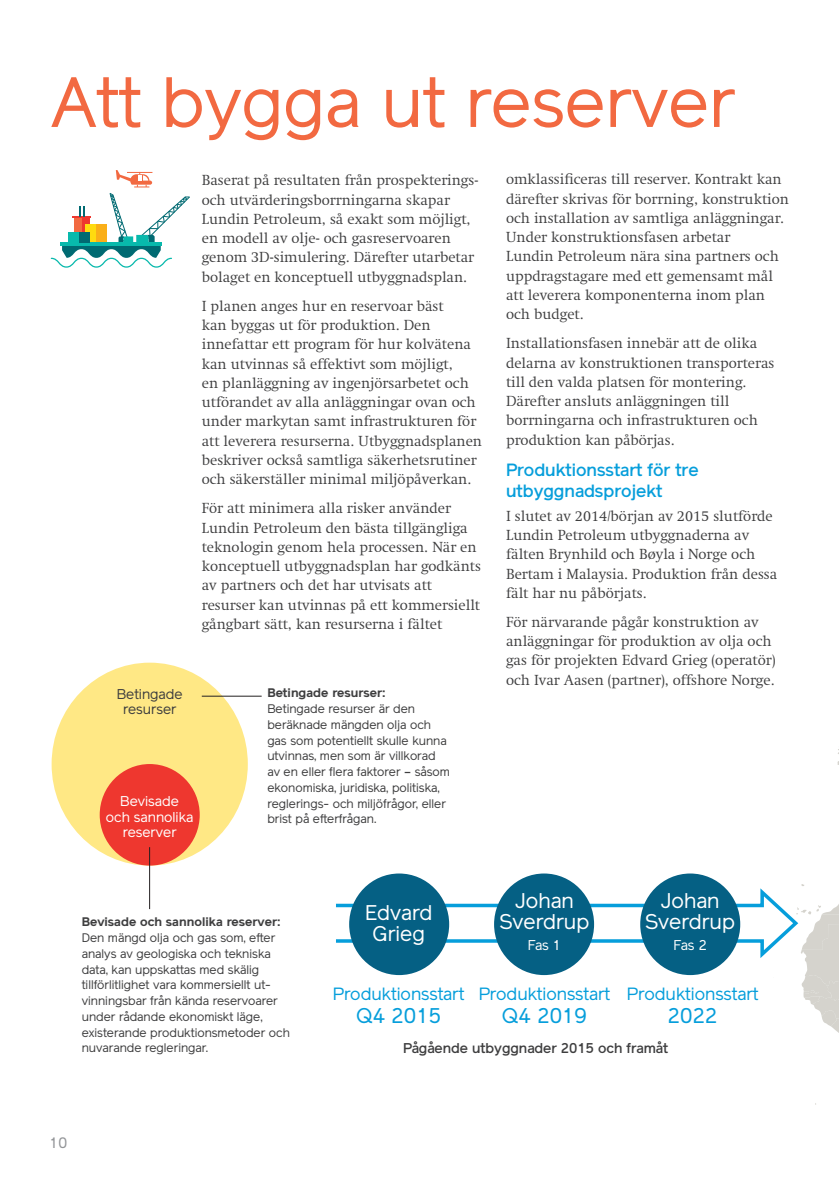
<style>
.page{position:relative;width:839px;height:1186px;background:#fff}
.page>*{position:absolute;margin:0;border:0;box-sizing:border-box;transform-origin:0 0}
.t1{font:70px "Reader";color:#f26941}
.t2{font:21px/21px "Reader";color:#fff;text-align:center}
.t3{font:21px "Reader";color:#069edb}
.t4{font:17.5px "Reader";color:#069edb}
.t5{font:500 17.5px/21px "Reader";color:#069edb}
.t6{font:300 14.88px/19.2px "Swift LT Std";color:#3e3e3f}
.t7{font:14.88px "Reader";color:#939598}
.t8{font:14px/15.8px "Reader";color:#fff;text-align:center}
.t9{font:500 14px "Reader";color:#3e3e3f}
.t10{font:14px/15.8px "Reader";color:#3e3e3f;text-align:center}
.t11{font:12.25px/15.8px "Reader";color:#3e3e3f}
.t12{font:700 12.25px "Reader";color:#3e3e3f}
</style>
<div class="page">
<svg style="left:51px;top:170px;width:139px;height:98px"></svg>
<svg style="left:336px;top:875px;width:502px;height:157px"></svg>
<div style="left:52px;top:662px;width:196px;height:203px;background:#ffe885;border-radius:50%"></div>
<div style="left:100px;top:764px;width:100px;height:101px;background:#ee372f;border-radius:50%"></div>
<div style="left:349px;top:873px;width:100px;height:102px;background:#056084;border-radius:50%"></div>
<div style="left:494px;top:873px;width:100px;height:102px;background:#056084;border-radius:50%"></div>
<div style="left:640px;top:873px;width:100px;height:102px;background:#056084;border-radius:50%"></div>
<hr style="left:149px;top:847px;width:1px;height:62px;background:#231f20">
<hr style="left:202px;top:696px;width:59px;height:1px;background:#231f20">
<h1 class="t1" style="left:51px;top:60px;width:685px">Att bygga ut reserver</h1>
<p class="t6" style="left:202px;top:171px;width:278px">Baserat på resultaten från prospekterings&shy;och utvärderingsborrningarna skapar Lundin Petroleum, så exakt som möjligt, en modell av olje- och gasreservoaren genom 3D-simulering. Därefter utarbetar bolaget en konceptuell utbyggnadsplan.</p>
<p class="t6" style="left:202px;top:296px;width:282px">I planen anges hur en reservoar bäst<br>kan byggas ut för produktion. Den innefattar ett program för hur kolvätena kan utvinnas så effektivt som möjligt,<br>en planläggning av ingenjörsarbetet och utförandet av alla anläggningar ovan och under markytan samt infrastrukturen för att leverera resurserna. Utbyggnadsplanen beskriver också samtliga säkerhetsrutiner och säkerställer minimal miljöpåverkan.</p>
<p class="t6" style="left:202px;top:499px;width:280px">För att minimera alla risker använder Lundin Petroleum den bästa tillgängliga teknologin genom hela processen. När en konceptuell utbyggnadsplan har godkänts av partners och det har utvisats att resurser kan utvinnas på ett kommersiellt gångbart sätt, kan resurserna i fältet</p>
<p class="t6" style="left:506px;top:170px;width:284px">omklassificeras till reserver. Kontrakt kan därefter skrivas för borrning, konstruktion och installation av samtliga anläggningar.<br>Under konstruktionsfasen arbetar<br>Lundin Petroleum nära sina partners och uppdragstagare med ett gemensamt mål att leverera komponenterna inom plan och budget.</p>
<p class="t6" style="left:506px;top:334px;width:270px">Installationsfasen innebär att de olika delarna av konstruktionen transporteras till den valda platsen för montering.<br>Därefter ansluts anläggningen till borrningarna och infrastrukturen och produktion kan påbörjas.</p>
<p class="t5" style="left:506px;top:459px;width:194px">Produktionsstart för tre utbyggnadsprojekt</p>
<p class="t6" style="left:506px;top:506px;width:273px">I slutet av 2014/början av 2015 slutförde Lundin Petroleum utbyggnaderna av fälten Brynhild och Bøyla i Norge och Bertam i Malaysia. Produktion från dessa fält har nu påbörjats.</p>
<p class="t6" style="left:506px;top:612px;width:271px">För närvarande pågår konstruktion av anläggningar för produktion av olja och gas för projekten Edvard Grieg (operatör) och Ivar Aasen (partner), offshore Norge.</p>
<p class="t12" style="left:267px;top:686px;width:120px">Betingade resurser:</p>
<p class="t11" style="left:267px;top:701px;width:184px">Betingade resurser är den beräknade mängden olja och gas som potentiellt skulle kunna utvinnas, men som är villkorad av en eller flera faktorer – såsom ekonomiska, juridiska, politiska, reglerings- och miljöfrågor, eller brist på efterfrågan.</p>
<p class="t10" style="left:117px;top:686px;width:67px">Betingade resurser</p>
<p class="t8" style="left:106px;top:793px;width:89px">Bevisade<br>och sannolika reserver</p>
<p class="t12" style="left:82px;top:914px;width:200px">Bevisade och sannolika reserver:</p>
<p class="t11" style="left:82px;top:929px;width:209px">Den mängd olja och gas som, efter analys av geologiska och tekniska data, kan uppskattas med skälig tillförlitlighet vara kommersiellt ut&shy;vinningsbar från kända reservoarer under rådande ekonomiskt läge, existerande produktionsmetoder och nuvarande regleringar.</p>
<p class="t7" style="left:50px;top:1133px;width:19px">10</p>
<h2 class="t2" style="left:365px;top:902px;width:69px">Edvard<br>Grieg</h2>
<h2 class="t2" style="left:499px;top:890px;width:91px">Johan<br>Sverdrup</h2>
<p class="t8" style="left:527px;top:937px;width:35px">Fas 1</p>
<p class="t4" style="left:333px;top:983px;width:133px">Produktionsstart</p>
<h2 class="t3" style="left:356px;top:1003px;width:87px">Q4 2015</h2>
<p class="t4" style="left:478px;top:983px;width:133px">Produktionsstart</p>
<h2 class="t3" style="left:502px;top:1003px;width:87px">Q4 2019</h2>
<h2 class="t2" style="left:645px;top:890px;width:91px">Johan<br>Sverdrup</h2>
<p class="t8" style="left:673px;top:937px;width:35px">Fas 2</p>
<p class="t4" style="left:626px;top:983px;width:133px">Produktionsstart</p>
<h2 class="t3" style="left:667px;top:1003px;width:51px">2022</h2>
<p class="t9" style="left:403px;top:1039px;width:266px">Pågående utbyggnader 2015 och framåt</p>
</div>
